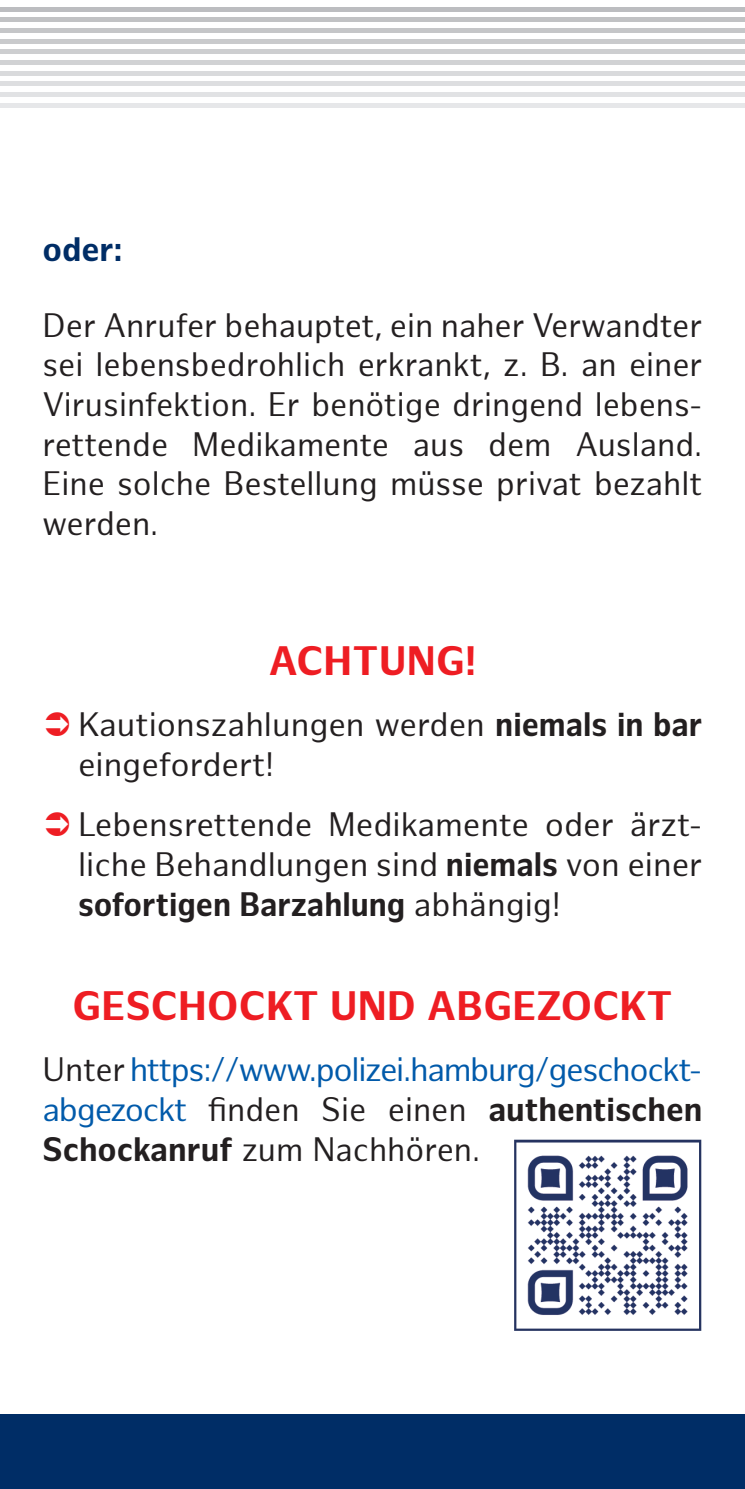
<style>
.page{position:relative;width:745px;height:1489px;background:#fff}
.page>*{position:absolute;margin:0;border:0;box-sizing:border-box;transform-origin:0 0}
.H2_Überschrift_2{font:700 40px "Hamburg Sans";letter-spacing:.01em;color:#ee1d23}
.Fließtext{font:33px/39.5px "Hamburg Sans";color:#231f20;text-align:justify}
.Fließtext-2{font:33px/39.5px "Hamburg Sans";letter-spacing:-.04em;color:#015aaa;text-align:justify}
.Fließtext-3{font:700 33px "Hamburg Sans";color:#002d66}
.s1{font-weight:700}
.s2{color:#231f20}
.s3{font-weight:700;color:#231f20}
</style>
<div class="page">
<div style="left:0;top:1414px;width:744px;height:74px;background:#002d66"></div>
<hr style="left:0;top:103px;width:744px;height:4px;background:#e6e7e9">
<div style="left:0;top:92px;width:744px;height:5px;background:#e1e2e4"></div>
<div style="left:0;top:81px;width:744px;height:5px;background:#dddee0"></div>
<hr style="left:0;top:71px;width:744px;height:4px;background:#d9dadc">
<div style="left:0;top:60px;width:744px;height:5px;background:#d1d2d4"></div>
<hr style="left:0;top:50px;width:744px;height:4px;background:#cdced0">
<hr style="left:0;top:39px;width:744px;height:4px;background:#c9cacc">
<div style="left:0;top:28px;width:744px;height:5px;background:#c5c6c8"></div>
<hr style="left:0;top:18px;width:744px;height:4px;background:#c1c2c4">
<div style="left:0;top:7px;width:744px;height:5px;background:#bcbdc0"></div>
<img style="left:514px;top:1139px;width:188px;height:191px">
<p class="Fließtext-3" style="left:43px;top:230px;width:81px">oder:</p>
<p class="Fließtext" style="left:43px;top:307px;width:661px">Der Anrufer behauptet, ein naher Verwandter sei lebensbedrohlich erkrankt, z. B. an einer Virusinfektion. Er benötige dringend lebens&shy;rettende Medikamente aus dem Ausland.<br>Eine solche Bestellung müsse privat bezahlt werden.</p>
<h2 class="H2_Überschrift_2" style="left:268px;top:637px;width:209px">ACHTUNG!</h2>
<p class="Fließtext" style="left:78px;top:706px;width:625px">Kautionszahlungen werden <span class="s1">niemals in bar </span>eingefordert!</p>
<p class="Fließtext" style="left:78px;top:806px;width:625px">Lebensrettende Medikamente oder ärzt&shy;liche Behandlungen sind <span class="s1">niemals</span> von einer <span class="s1">sofortigen Barzahlung</span> abhängig!</p>
<h2 class="H2_Überschrift_2" style="left:72px;top:983px;width:601px">GESCHOCKT UND ABGEZOCKT</h2>
<p class="Fließtext-2" style="left:43px;top:1051px;width:661px"><span class="s2">Unter</span> https://www.polizei.hamburg/geschockt&shy;abgezockt <span class="s2">finden Sie einen</span> <span class="s3">authentischen Schockanruf</span> <span class="s2">zum Nachhören.</span></p>
</div>
